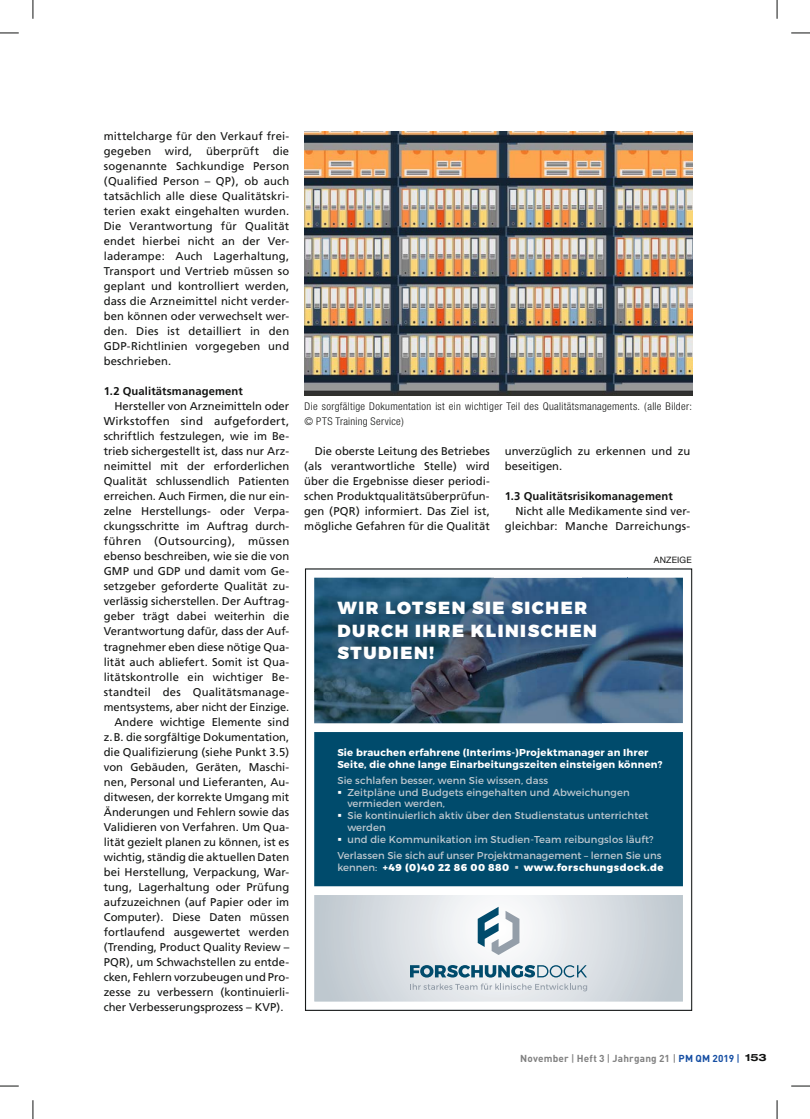
<style>
.page{position:relative;width:810px;height:1119px;background:#fff}
.page>*{position:absolute;margin:0;border:0;box-sizing:border-box;transform-origin:0 0}
.t1{font:900 17.5px/22.5px "Montserrat";letter-spacing:.09em;color:#fff}
.t2{font:11.25px/15px "Frutiger";color:#131413;text-align:justify}
.t3{font:700 11.25px "Frutiger";letter-spacing:.01em;color:#131413}
.t4{font:11.25px "Frutiger";letter-spacing:.025em;color:#131413}
.t5{font:300 condensed 10.62px/15px "Helvetica Neue";letter-spacing:.03em;color:#131413}
.t6{font:10px/11.9px "Montserrat";letter-spacing:.01em;color:#bec8cf}
.t7{font:700 10px/11.9px "Montserrat";letter-spacing:.02em;color:#fff}
.t8{font:700 10px "DIN";letter-spacing:.015em;color:#818181}
.t9{font:800 10px "Montserrat";letter-spacing:.05em;color:#fff}
.t10{font:8.75px "Helvetica Neue";letter-spacing:.015em;color:#131413}
.s1{font-weight:800;color:#fff}
.s2{font-weight:500}
.s3{color:#154ea3}
.s4{font-weight:500;color:#154ea3}
.s5{font-family:"Helvetica Neue";font-stretch:expanded;color:#131413}
</style>
<div class="page">
<img style="left:305px;top:132px;width:387px;height:263px">
<div style="left:314px;top:732px;width:369px;height:154px;background:#004b6c"></div>
<svg style="left:314px;top:577px;width:369px;height:147px;background:#405f79"></svg>
<img style="left:314px;top:577px;width:313px;height:114px">
<svg style="left:315px;top:896px;width:367px;height:104px;background:#d8dde2"></svg>
<div style="left:305px;top:886px;width:387px;height:124px;border:9px solid #fff"></div>
<svg style="left:410px;top:983px;width:177px;height:8px"></svg>
<svg style="left:410px;top:964px;width:177px;height:13px;background:#7ca0b1"></svg>
<svg style="left:478px;top:906px;width:41px;height:48px"></svg>
<svg style="left:0;top:32px;width:19px;height:2px"></svg>
<svg style="left:791px;top:32px;width:19px;height:2px"></svg>
<svg style="left:0;top:1085px;width:19px;height:1px"></svg>
<svg style="left:791px;top:1085px;width:19px;height:1px"></svg>
<svg style="left:32px;top:0;width:2px;height:19px"></svg>
<svg style="left:32px;top:1100px;width:2px;height:18px"></svg>
<svg style="left:776px;top:0;width:2px;height:19px"></svg>
<svg style="left:776px;top:1100px;width:2px;height:18px"></svg>
<p class="t2" style="left:104px;top:129px;width:187px">mittelcharge für den Verkauf frei&shy;gegeben wird, überprüft die sogenannte Sachkundige Person (Qualified Person – QP), ob auch tatsächlich alle diese Qualitätskri&shy;terien exakt eingehalten wurden.<br>Die Verantwortung für Qualität endet hierbei nicht an der Ver&shy;laderampe: Auch Lagerhaltung, Transport und Vertrieb müssen so geplant und kontrolliert werden, dass die Arzneimittel nicht verder&shy;ben können oder verwechselt wer&shy;den. Dies ist detailliert in den GDP-Richtlinien vorgegeben und beschrieben.</p>
<p class="t3" style="left:104px;top:385px;width:141px">1.2 Qualitätsmanagement</p>
<p class="t2" style="left:114px;top:399px;width:176px">Hersteller von Arzneimitteln oder</p>
<p class="t2" style="left:104px;top:414px;width:187px">Wirkstoffen sind aufgefordert,</p>
<p class="t2" style="left:104px;top:429px;width:187px">schriftlich festzulegen, wie im Be-</p>
<p class="t2" style="left:104px;top:444px;width:187px">trieb sichergestellt ist, dass nur Arz-</p>
<p class="t2" style="left:104px;top:459px;width:187px">neimittel mit der erforderlichen</p>
<p class="t2" style="left:104px;top:474px;width:187px">Qualität schlussendlich Patienten</p>
<p class="t2" style="left:104px;top:489px;width:187px">erreichen. Auch Firmen, die nur ein-</p>
<p class="t2" style="left:104px;top:504px;width:187px">zelne Herstellungs- oder Verpa-</p>
<p class="t2" style="left:104px;top:519px;width:187px">ckungsschritte im Auftrag durch-</p>
<p class="t4" style="left:104px;top:535px;width:187px">führen (Outsourcing), müssen</p>
<p class="t2" style="left:104px;top:549px;width:187px">ebenso beschreiben, wie sie die von</p>
<p class="t2" style="left:104px;top:564px;width:187px">GMP und GDP und damit vom Ge-</p>
<p class="t2" style="left:104px;top:579px;width:187px">setzgeber geforderte Qualität zu-</p>
<p class="t2" style="left:104px;top:594px;width:187px">verlässig sicherstellen. Der Auftrag-</p>
<p class="t2" style="left:104px;top:609px;width:187px">geber trägt dabei weiterhin die</p>
<p class="t2" style="left:104px;top:624px;width:187px">Verantwortung dafür, dass der Auf-</p>
<p class="t2" style="left:104px;top:639px;width:187px">tragnehmer eben diese nötige Qua-</p>
<p class="t2" style="left:104px;top:654px;width:187px">lität auch abliefert. Somit ist Qua-</p>
<p class="t2" style="left:104px;top:669px;width:187px">litätskontrolle ein wichtiger Be-</p>
<p class="t2" style="left:104px;top:684px;width:187px">standteil des Qualitätsmanage-</p>
<p class="t2" style="left:104px;top:699px;width:187px">mentsystems, aber nicht der Einzige.</p>
<p class="t2" style="left:114px;top:714px;width:176px">Andere wichtige Elemente sind</p>
<p class="t2" style="left:104px;top:729px;width:187px">z. B. die sorgfältige Dokumentation,</p>
<p class="t2" style="left:104px;top:744px;width:187px">die Qualifizierung (siehe Punkt 3.5)</p>
<p class="t2" style="left:104px;top:759px;width:187px">von Gebäuden, Geräten, Maschi-</p>
<p class="t2" style="left:104px;top:774px;width:187px">nen, Personal und Lieferanten, Au-</p>
<p class="t2" style="left:104px;top:789px;width:187px">ditwesen, der korrekte Umgang mit</p>
<p class="t2" style="left:104px;top:804px;width:187px">Änderungen und Fehlern sowie das</p>
<p class="t2" style="left:104px;top:819px;width:187px">Validieren von Verfahren. Um Qua-</p>
<p class="t2" style="left:104px;top:834px;width:187px">lität gezielt planen zu können, ist es</p>
<p class="t2" style="left:104px;top:849px;width:187px">wichtig, ständig die aktuellen Daten</p>
<p class="t2" style="left:104px;top:864px;width:187px">bei Herstellung, Verpackung, War-</p>
<p class="t2" style="left:104px;top:879px;width:187px">tung, Lagerhaltung oder Prüfung</p>
<p class="t2" style="left:104px;top:894px;width:187px">aufzuzeichnen (auf Papier oder im</p>
<p class="t2" style="left:104px;top:909px;width:187px">Computer). Diese Daten müssen</p>
<p class="t2" style="left:104px;top:924px;width:187px">fortlaufend ausgewertet werden</p>
<p class="t2" style="left:104px;top:939px;width:187px">(Trending, Product Quality Review –</p>
<p class="t2" style="left:104px;top:954px;width:187px">PQR), um Schwachstellen zu entde-</p>
<p class="t2" style="left:104px;top:969px;width:187px">cken, Fehlern vorzubeugen und Pro-</p>
<p class="t2" style="left:104px;top:984px;width:187px">zesse zu verbessern (kontinuierli-</p>
<p class="t2" style="left:104px;top:999px;width:181px">cher Verbesserungsprozess – KVP).</p>
<p class="t5" style="left:305px;top:399px;width:389px">Die sorgfältige Dokumentation ist ein wichtiger Teil des Qualitätsmanagements. (alle Bilder: © PTS Training Service)</p>
<p class="t2" style="left:304px;top:444px;width:187px;text-indent:11px">Die oberste Leitung des Betriebes (als verantwortliche Stelle) wird über die Ergebnisse dieser periodi&shy;schen Produktqualitätsüberprüfun&shy;gen (PQR) informiert. Das Ziel ist, mögliche Gefahren für die Qualität</p>
<p class="t2" style="left:505px;top:444px;width:187px">unverzüglich zu erkennen und zu beseitigen.</p>
<p class="t3" style="left:505px;top:490px;width:170px">1.3 Qualitätsrisikomanagement</p>
<p class="t2" style="left:505px;top:504px;width:187px;text-align:right">Nicht alle Medikamente sind ver&shy;gleichbar: Manche Darreichungs-</p>
<h1 class="t1" style="left:337px;top:597px;width:261px">WIR LOTSEN SIE SICHER<br>DURCH IHRE KLINISCHEN<br>STUDIEN!</h1>
<p class="t10" style="left:654px;top:554px;width:39px">ANZEIGE</p>
<p class="t7" style="left:337px;top:746px;width:327px">Sie brauchen erfahrene (Interims-)Projektmanager an Ihrer<br>Seite, die ohne lange Einarbeitungszeiten einsteigen können?</p>
<p class="t6" style="left:347px;top:774px;width:308px;text-indent:-10px">Sie schlafen besser, wenn Sie wissen, dass<br>Zeitpläne und Budgets eingehalten und Abweichungen vermieden werden,<br>Sie kontinuierlich aktiv über den Studienstatus unterrichtet werden<br>und die Kommunikation im Studien-Team reibungslos läuft?</p>
<p class="t6" style="left:337px;top:849px;width:326px">Verlassen Sie sich auf unser Projektmanagement – lernen Sie uns kennen: <span class="s1">+49 (0)40 22 86 00 880</span></p>
<p class="t9" style="left:524px;top:861px;width:141px">www.forschungsdock.de</p>
<p class="t8" style="left:520px;top:1051px;width:248px">November <span class="s2">|</span> Heft 3 <span class="s2">|</span> Jahrgang 21 <span class="s2">|</span> <span class="s3">PM QM 2019</span> <span class="s4">|</span> <span class="s5">153</span></p>
</div>
